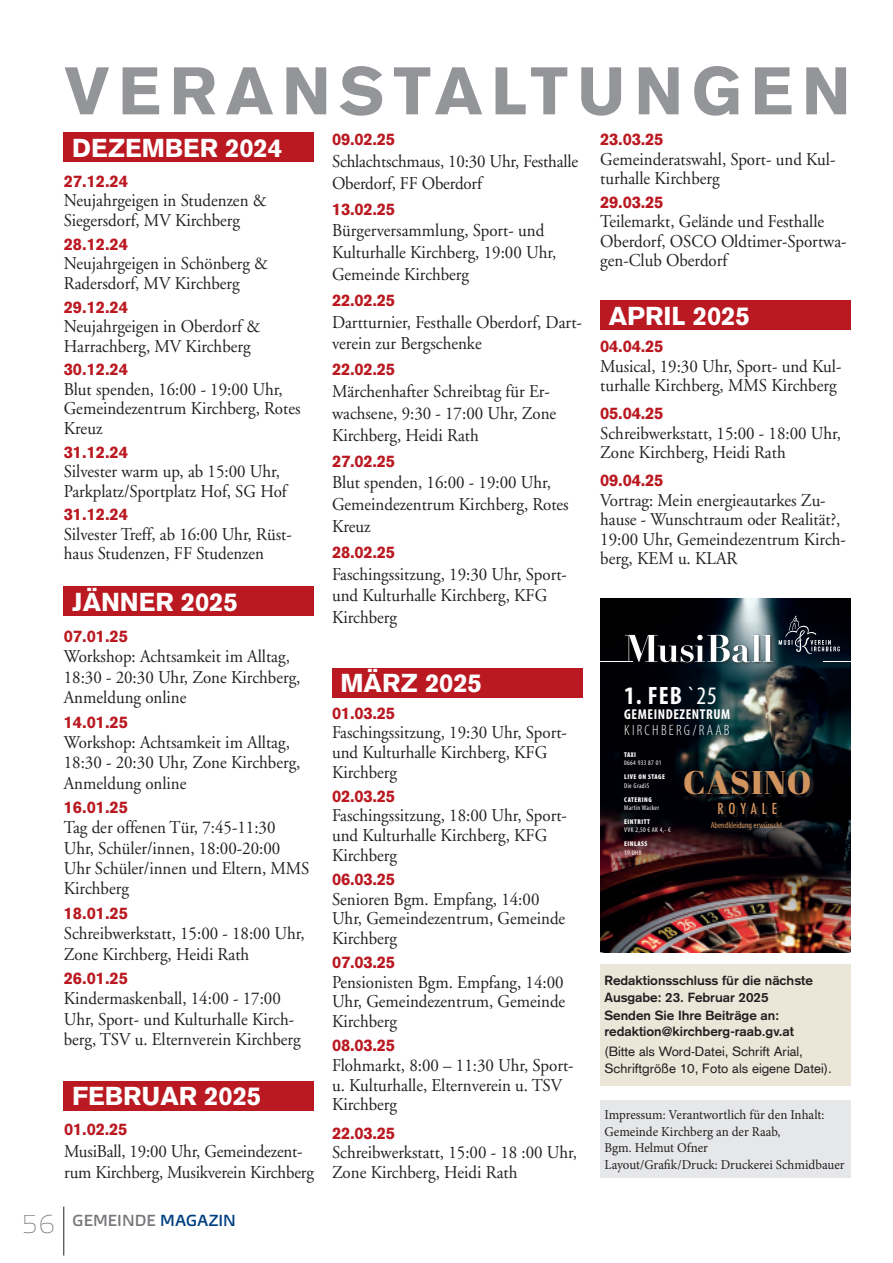
<style>
.page{position:relative;width:893px;height:1263px;background:#fff}
.page>*{position:absolute;margin:0;border:0;box-sizing:border-box;transform-origin:0 0}
.t1{font:900 66px "Akzidenz Grotesk";letter-spacing:.13em;color:#939598}
.t2{font:32.85px "Abril Fatface";letter-spacing:.03em;color:#d2945e}
.t3{font:900 25.5px "Akzidenz Grotesk";color:#fff}
.t4{font:700 condensed 25.2px "Myriad Pro";color:#fff}
.t5{font:18px/19.5px "Adobe Garamond";color:#231f20;scale:.94 1}
.t6{font:900 16.5px "Akzidenz Grotesk";letter-spacing:-.01em;color:#ba1921}
.t7{font:300 condensed 15px "Myriad Pro";letter-spacing:.15em;color:#fff}
.t8{font:600 14.85px "Burlingame Pro";color:#76787b}
.t9{font:500 condensed 14.7px "Futura";letter-spacing:.33em;color:#d2945e}
.t10{font:700 condensed 14.25px "Myriad Pro";letter-spacing:.04em;color:#fff}
.t11{font:13.5px/16.5px "Minion Pro";color:#231f20;scale:.96 1}
.t12{font:700 13.05px/16.2px "Akzidenz Grotesk";color:#231f20}
.t13{font:13.05px/16.2px "Akzidenz Grotesk CE";color:#231f20}
.t14{font:condensed 8.85px "Myriad Pro";color:#d2945e}
.t15{font:condensed 6.9px "Myriad Pro";letter-spacing:.05em;color:#fff}
.t16{font:900 condensed 6.9px "Myriad Pro";letter-spacing:.07em;color:#fff}
.s1{font-weight:100;font-size:24px}
.s2{color:#014081}
.s3{font-weight:400}
</style>
<div class="page">
<hr style="left:64px;top:1206px;width:1px;height:49px;background:#231f20">
<div style="left:600px;top:964px;width:250px;height:122px;background:#ece6d9"></div>
<div style="left:64px;top:133px;width:250px;height:29px;background:#ba1921"></div>
<div style="left:64px;top:586px;width:250px;height:30px;background:#ba1921"></div>
<div style="left:332px;top:668px;width:250px;height:29px;background:#ba1921"></div>
<div style="left:600px;top:300px;width:250px;height:30px;background:#ba1921"></div>
<div style="left:64px;top:1081px;width:250px;height:29px;background:#ba1921"></div>
<div style="left:600px;top:1100px;width:250px;height:78px;background:#e6e7e9"></div>
<img style="left:600px;top:947px;width:250px;height:5px">
<img style="left:600px;top:598px;width:250px;height:349px">
<div style="left:600px;top:660px;width:36px;height:5px;background:#040306"></div>
<hr style="left:600px;top:661px;width:33px;height:1px;background:#fff">
<div style="left:821px;top:660px;width:29px;height:5px;background:#031927"></div>
<svg style="left:823px;top:661px;width:27px;height:1px"></svg>
<svg style="left:779px;top:615px;width:61px;height:39px"></svg>
<div style="left:623px;top:633px;width:85px;height:33px;background:#231f20;opacity:.75"></div>
<div style="left:705px;top:633px;width:71px;height:33px;background:#231f20;opacity:.75"></div>
<svg style="left:625px;top:635px;width:148px;height:27px"></svg>
<div style="left:712px;top:823px;width:76px;height:12px;background:#231f20;opacity:.75"></div>
<svg style="left:686px;top:772px;width:128px;height:46px;fill:#00040a"></svg>
<h1 class="t1" style="left:64px;top:51px;width:788px">VERANSTALTUNGEN</h1>
<h3 class="t3" style="left:72px;top:133px;width:211px">DEZEMBER 2024</h3>
<p class="t6" style="left:332px;top:129px;width:65px">09.02.25</p>
<p class="t5" style="left:332px;top:151px;width:263px;line-height:21.8px">Schlachtschmaus, 10:30 Uhr, Festhalle<br>Oberdorf, FF Oberdorf</p>
<p class="t6" style="left:332px;top:199px;width:65px">13.02.25</p>
<p class="t5" style="left:332px;top:220px;width:240px;line-height:21.8px">Bürgerversammlung, Sport- und<br>Kulturhalle Kirchberg, 19:00 Uhr,<br>Gemeinde Kirchberg</p>
<p class="t6" style="left:332px;top:290px;width:65px">22.02.25</p>
<p class="t5" style="left:332px;top:311px;width:267px;line-height:21.8px">Dartturnier, Festhalle Oberdorf, Dart&shy;verein zur Bergschenke</p>
<p class="t6" style="left:332px;top:360px;width:65px">22.02.25</p>
<p class="t5" style="left:332px;top:381px;width:240px;line-height:21.8px">Märchenhafter Schreibtag für Er&shy;wachsene, 9:30 - 17:00 Uhr, Zone<br>Kirchberg, Heidi Rath</p>
<p class="t6" style="left:332px;top:451px;width:65px">27.02.25</p>
<p class="t5" style="left:332px;top:472px;width:253px;line-height:21.8px">Blut spenden, 16:00 - 19:00 Uhr,<br>Gemeindezentrum Kirchberg, Rotes<br>Kreuz</p>
<p class="t6" style="left:332px;top:542px;width:65px">28.02.25</p>
<p class="t5" style="left:332px;top:563px;width:251px;line-height:21.8px">Faschingssitzung, 19:30 Uhr, Sport&shy;und Kulturhalle Kirchberg, KFG<br>Kirchberg</p>
<p class="t6" style="left:600px;top:129px;width:65px">23.03.25</p>
<p class="t5" style="left:600px;top:150px;width:252px">Gemeinderatswahl, Sport- und Kul&shy;turhalle Kirchberg</p>
<p class="t6" style="left:600px;top:192px;width:65px">29.03.25</p>
<p class="t5" style="left:600px;top:212px;width:264px">Teilemarkt, Gelände und Festhalle<br>Oberdorf, OSCO Oldtimer-Sportwa&shy;gen-Club Oberdorf</p>
<p class="t6" style="left:64px;top:171px;width:66px">27.12.24</p>
<p class="t5" style="left:64px;top:191px;width:217px">Neujahrgeigen in Studenzen &amp;<br>Siegersdorf, MV Kirchberg</p>
<p class="t6" style="left:64px;top:234px;width:66px">28.12.24</p>
<p class="t5" style="left:64px;top:254px;width:219px">Neujahrgeigen in Schönberg &amp;<br>Radersdorf, MV Kirchberg</p>
<p class="t6" style="left:64px;top:297px;width:66px">29.12.24</p>
<p class="t5" style="left:64px;top:317px;width:210px">Neujahrgeigen in Oberdorf &amp;<br>Harrachberg, MV Kirchberg</p>
<p class="t6" style="left:64px;top:359px;width:66px">30.12.24</p>
<p class="t5" style="left:64px;top:380px;width:253px">Blut spenden, 16:00 - 19:00 Uhr,<br>Gemeindezentrum Kirchberg, Rotes<br>Kreuz</p>
<p class="t6" style="left:64px;top:442px;width:66px">31.12.24</p>
<p class="t5" style="left:64px;top:462px;width:239px">Silvester warm up, ab 15:00 Uhr,<br>Parkplatz/Sportplatz Hof, SG Hof</p>
<p class="t6" style="left:64px;top:504px;width:66px">31.12.24</p>
<p class="t5" style="left:64px;top:525px;width:244px">Silvester Treff, ab 16:00 Uhr, Rüst&shy;haus Studenzen, FF Studenzen</p>
<h3 class="t3" style="left:609px;top:301px;width:142px">APRIL 2025</h3>
<p class="t6" style="left:600px;top:336px;width:65px">04.04.25</p>
<p class="t5" style="left:600px;top:357px;width:258px">Musical, 19:30 Uhr, Sport- und Kul&shy;turhalle Kirchberg, MMS Kirchberg</p>
<p class="t6" style="left:600px;top:403px;width:65px">05.04.25</p>
<p class="t5" style="left:600px;top:424px;width:258px">Schreibwerkstatt, 15:00 - 18:00 Uhr,<br>Zone Kirchberg, Heidi Rath</p>
<p class="t6" style="left:600px;top:470px;width:65px">09.04.25</p>
<p class="t5" style="left:600px;top:491px;width:263px">Vortrag: Mein energieautarkes Zu&shy;hause - Wunschtraum oder Realität?,<br>19:00 Uhr, Gemeindezentrum Kirch&shy;berg, KEM u. KLAR</p>
<h3 class="t3" style="left:72px;top:586px;width:167px">JÄNNER 2025</h3>
<p class="t6" style="left:64px;top:626px;width:66px">07.01.25</p>
<p class="t5" style="left:64px;top:647px;width:253px;line-height:20.2px">Workshop: Achtsamkeit im Alltag,<br>18:30 - 20:30 Uhr, Zone Kirchberg,<br>Anmeldung online</p>
<p class="t6" style="left:64px;top:712px;width:66px">14.01.25</p>
<p class="t5" style="left:64px;top:733px;width:253px;line-height:20.2px">Workshop: Achtsamkeit im Alltag,<br>18:30 - 20:30 Uhr, Zone Kirchberg,<br>Anmeldung online</p>
<p class="t6" style="left:64px;top:797px;width:66px">16.01.25</p>
<p class="t5" style="left:64px;top:818px;width:263px;line-height:20.2px">Tag der offenen Tür, 7:45-11:30<br>Uhr, Schüler/innen, 18:00-20:00<br>Uhr Schüler/innen und Eltern, MMS<br>Kirchberg</p>
<p class="t6" style="left:64px;top:903px;width:66px">18.01.25</p>
<p class="t5" style="left:64px;top:924px;width:258px;line-height:20.2px">Schreibwerkstatt, 15:00 - 18:00 Uhr,<br>Zone Kirchberg, Heidi Rath</p>
<p class="t6" style="left:64px;top:968px;width:66px">26.01.25</p>
<p class="t5" style="left:64px;top:989px;width:254px;line-height:20.2px">Kindermaskenball, 14:00 - 17:00<br>Uhr, Sport- und Kulturhalle Kirch&shy;berg, TSV u. Elternverein Kirchberg</p>
<h3 class="t3" style="left:72px;top:1081px;width:190px">FEBRUAR 2025</h3>
<p class="t6" style="left:64px;top:1119px;width:65px">01.02.25</p>
<p class="t5" style="left:64px;top:1141px;width:267px;line-height:21.3px">MusiBall, 19:00 Uhr, Gemeindezent&shy;rum Kirchberg, Musikverein Kirchberg</p>
<p class="t8" style="left:21px;top:1211px;width:216px"><span class="s1">56</span> GEMEINDE <span class="s2">MAGAZIN</span></p>
<h3 class="t3" style="left:340px;top:668px;width:143px">MÄRZ 2025</h3>
<p class="t6" style="left:332px;top:703px;width:65px">01.03.25</p>
<p class="t5" style="left:332px;top:723px;width:251px">Faschingssitzung, 19:30 Uhr, Sport&shy;und Kulturhalle Kirchberg, KFG<br>Kirchberg</p>
<p class="t6" style="left:332px;top:786px;width:65px">02.03.25</p>
<p class="t5" style="left:332px;top:806px;width:251px">Faschingssitzung, 18:00 Uhr, Sport&shy;und Kulturhalle Kirchberg, KFG<br>Kirchberg</p>
<p class="t6" style="left:332px;top:869px;width:65px">06.03.25</p>
<p class="t5" style="left:332px;top:889px;width:250px">Senioren Bgm. Empfang, 14:00<br>Uhr, Gemeindezentrum, Gemeinde<br>Kirchberg</p>
<p class="t6" style="left:332px;top:952px;width:65px">07.03.25</p>
<p class="t5" style="left:332px;top:973px;width:250px;text-align:justify">Pensionisten Bgm. Empfang, 14:00<br>Uhr, Gemeindezentrum, Gemeinde Kirchberg</p>
<p class="t6" style="left:332px;top:1035px;width:65px">08.03.25</p>
<p class="t5" style="left:332px;top:1056px;width:259px">Flohmarkt, 8:00 – 11:30 Uhr, Sport&shy;u. Kulturhalle, Elternverein u. TSV<br>Kirchberg</p>
<p class="t6" style="left:332px;top:1123px;width:65px">22.03.25</p>
<p class="t5" style="left:332px;top:1143px;width:262px">Schreibwerkstatt, 15:00 - 18 :00 Uhr,<br>Zone Kirchberg, Heidi Rath</p>
<h3 class="t4" style="left:624px;top:679px;width:94px">1. FEB <span class="s3">`25</span></h3>
<p class="t10" style="left:624px;top:705px;width:108px">GEMEINDEZENTRUM</p>
<p class="t7" style="left:624px;top:721px;width:107px">KIRCHBERG/RAAB</p>
<h2 class="t2" style="left:683px;top:759px;width:130px">CASINO</h2>
<p class="t9" style="left:717px;top:799px;width:61px">ROYALE</p>
<p class="t16" style="left:624px;top:750px;width:13px">TAXI</p>
<p class="t15" style="left:624px;top:759px;width:39px">0664 933 87 01</p>
<p class="t16" style="left:624px;top:772px;width:42px">LIVE ON STAGE</p>
<p class="t15" style="left:624px;top:781px;width:26px">Die GradiS</p>
<p class="t16" style="left:624px;top:795px;width:29px">CATERING</p>
<p class="t15" style="left:624px;top:803px;width:36px">Martin Wacker</p>
<p class="t16" style="left:624px;top:817px;width:27px">EINTRITT</p>
<p class="t15" style="left:624px;top:826px;width:48px">VVK 2,50 € AK 4,- €</p>
<p class="t16" style="left:624px;top:839px;width:25px">EINLASS</p>
<p class="t15" style="left:624px;top:848px;width:19px">19 UHR</p>
<p class="t14" style="left:711px;top:820px;width:75px">Abendkleidung erwünscht.</p>
<p class="t12" style="left:604px;top:972px;width:210px">Redaktionsschluss für die nächste<br>Ausgabe: 23. Februar 2025</p>
<p class="t12" style="left:604px;top:1007px;width:191px">Senden Sie Ihre Beiträge an: redaktion@kirchberg-raab.gv.at</p>
<p class="t13" style="left:604px;top:1044px;width:229px">(Bitte als Word-Datei, Schrift Arial,<br>Schriftgröße 10, Foto als eigene Datei).</p>
<p class="t11" style="left:604px;top:1107px;width:252px">Impressum: Verantwortlich für den Inhalt:<br>Gemeinde Kirchberg an der Raab,<br>Bgm. Helmut Ofner<br>Layout/Grafik/Druck: Druckerei Schmidbauer</p>
</div>
